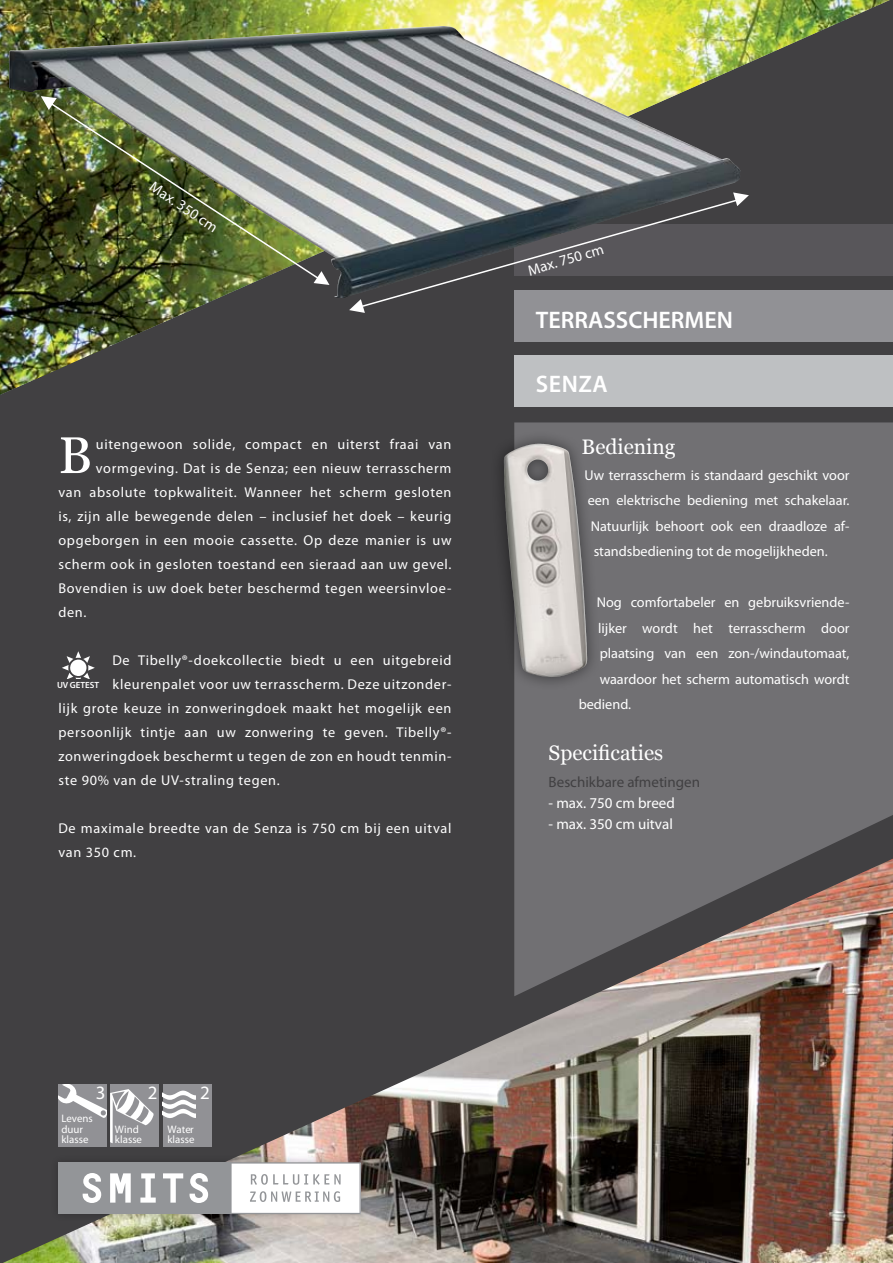
<style>
.page{position:relative;width:893px;height:1263px;background:#414042}
.page>*{position:absolute;margin:0;border:0;box-sizing:border-box;transform-origin:0 0}
.t1{font:51.45px "Georgia";color:#fff}
.t2{font:600 24px "Myriad Pro";color:#fff}
.t3{font:21px "Georgia";color:#fff}
.t4{font:18.9px "Myriad Pro";color:#fff}
.t5{font:15px "Myriad Pro";color:#fff}
.t6{font:15px "Myriad Pro";color:#414042}
.t7{font:14.25px/24px "Myriad Pro";letter-spacing:.05em;color:#fff}
.t8{font:14.25px "Myriad Pro";color:#fff}
.t9{font:10.8px/10.5px "Myriad Pro";color:#fff}
.t10{font:600 9px "Myriad Pro";color:#fff}
</style>
<div class="page">
<img style="left:0;top:0;width:890px;height:395px">
<div style="left:514px;top:422px;width:379px;height:437px;background:#717073"></div>
<div style="left:514px;top:224px;width:379px;height:52px;background:#58565a"></div>
<div style="left:514px;top:290px;width:379px;height:52px;background:#919195"></div>
<div style="left:514px;top:355px;width:379px;height:52px;background:#bec0c2"></div>
<img style="left:3px;top:859px;width:890px;height:404px">
<div style="left:50px;top:1154px;width:319px;height:68px;background:#000;opacity:.25"></div>
<div style="left:58px;top:1162px;width:173px;height:52px;background:#939598"></div>
<svg style="left:83px;top:1173px;width:18px;height:30px"></svg>
<svg style="left:110px;top:1173px;width:21px;height:29px"></svg>
<svg style="left:140px;top:1173px;width:16px;height:29px"></svg>
<svg style="left:163px;top:1173px;width:20px;height:29px"></svg>
<svg style="left:190px;top:1173px;width:18px;height:30px"></svg>
<svg style="left:231px;top:1162px;width:130px;height:52px"></svg>
<img style="left:9px;top:26px;width:732px;height:272px">
<div style="left:59px;top:1084px;width:48px;height:63px;background:#919195"></div>
<div style="left:111px;top:1084px;width:48px;height:63px;background:#919195"></div>
<svg style="left:58px;top:1084px;width:96px;height:59px"></svg>
<div style="left:163px;top:1084px;width:48px;height:63px;background:#919195"></div>
<svg style="left:163px;top:1090px;width:33px;height:28px"></svg>
<svg style="left:62px;top:651px;width:33px;height:28px"></svg>
<img style="left:44px;top:99px;width:279px;height:183px">
<svg style="left:41px;top:96px;width:16px;height:14px"></svg>
<svg style="left:314px;top:271px;width:15px;height:14px"></svg>
<svg style="left:349px;top:192px;width:400px;height:121px"></svg>
<div style="left:489px;top:429px;width:111px;height:261px;background:#000;opacity:.5"></div>
<img style="left:511px;top:444px;width:26px;height:8px">
<p class="t5" style="left:157px;top:177px;width:80px;rotate:34deg">Max. 350 cm</p>
<h1 class="t1" style="left:58px;top:424px;width:35px">B</h1>
<p class="t7" style="left:96px;top:432px;width:357px">uitengewoon solide, compact en uiterst fraai van</p>
<p class="t7" style="left:96px;top:456px;width:357px">vormgeving. Dat is de Senza; een nieuw terrasscherm</p>
<p class="t7" style="left:58px;top:480px;width:395px">van absolute topkwaliteit. Wanneer het scherm gesloten</p>
<p class="t7" style="left:58px;top:504px;width:395px">is, zijn alle bewegende delen – inclusief het doek – keurig</p>
<p class="t7" style="left:58px;top:528px;width:395px">opgeborgen in een mooie cassette. Op deze manier is uw</p>
<p class="t7" style="left:58px;top:552px;width:395px">scherm ook in gesloten toestand een sieraad aan uw gevel.</p>
<p class="t7" style="left:58px;top:576px;width:395px">Bovendien is uw doek beter beschermd tegen weersinvloe-</p>
<p class="t7" style="left:58px;top:600px;width:30px">den.</p>
<p class="t7" style="left:112px;top:648px;width:341px">De Tibelly®-doekcollectie biedt u een uitgebreid</p>
<p class="t7" style="left:112px;top:672px;width:341px">kleurenpalet voor uw terrasscherm. Deze uitzonder-</p>
<p class="t7" style="left:58px;top:696px;width:395px">lijk grote keuze in zonweringdoek maakt het mogelijk een</p>
<p class="t7" style="left:58px;top:720px;width:394px">persoonlijk tintje aan uw zonwering te geven. Tibelly®-</p>
<p class="t7" style="left:58px;top:744px;width:395px">zonweringdoek beschermt u tegen de zon en houdt tenmin-</p>
<p class="t7" style="left:58px;top:768px;width:223px">ste 90% van de UV-straling tegen.</p>
<p class="t7" style="left:58px;top:816px;width:395px">De maximale breedte van de Senza is 750 cm bij een uitval van 350 cm.</p>
<p class="t10" style="left:57px;top:679px;width:44px">UV GETEST</p>
<p class="t5" style="left:526px;top:262px;width:80px;rotate:-16deg">Max. 750 cm</p>
<h2 class="t2" style="left:536px;top:304px;width:199px">TERRASSCHERMEN</h2>
<h2 class="t2" style="left:536px;top:369px;width:73px">SENZA</h2>
<h3 class="t3" style="left:582px;top:434px;width:95px">Bediening</h3>
<p class="t8" style="left:585px;top:466px;width:266px">Uw terrasscherm is standaard geschikt voor</p>
<p class="t8" style="left:588px;top:492px;width:263px">een elektrische bediening met schakelaar.</p>
<p class="t8" style="left:591px;top:517px;width:260px">Natuurlijk behoort ook een draadloze af-</p>
<p class="t8" style="left:594px;top:543px;width:236px">standsbediening tot de mogelijkheden.</p>
<p class="t8" style="left:597px;top:594px;width:254px">Nog comfortabeler en gebruiksvriende-</p>
<p class="t8" style="left:598px;top:619px;width:253px">lijker wordt het terrasscherm door</p>
<p class="t8" style="left:600px;top:645px;width:251px">plaatsing van een zon-/windautomaat,</p>
<p class="t8" style="left:600px;top:670px;width:251px">waardoor het scherm automatisch wordt</p>
<p class="t8" style="left:579px;top:696px;width:54px">bediend.</p>
<h3 class="t3" style="left:549px;top:740px;width:116px">Specificaties</h3>
<p class="t6" style="left:549px;top:773px;width:153px">Beschikbare afmetingen</p>
<p class="t5" style="left:549px;top:794px;width:128px">- max. 750 cm breed</p>
<p class="t5" style="left:549px;top:815px;width:126px">- max. 350 cm uitval</p>
<h3 class="t4" style="left:96px;top:1081px;width:11px">3</h3>
<p class="t9" style="left:61px;top:1113px;width:33px">Levens duur klasse</p>
<h3 class="t4" style="left:148px;top:1081px;width:11px">2</h3>
<p class="t9" style="left:115px;top:1123px;width:29px">Wind klasse</p>
<h3 class="t4" style="left:200px;top:1081px;width:11px">2</h3>
<p class="t9" style="left:167px;top:1123px;width:29px">Water klasse</p>
</div>
